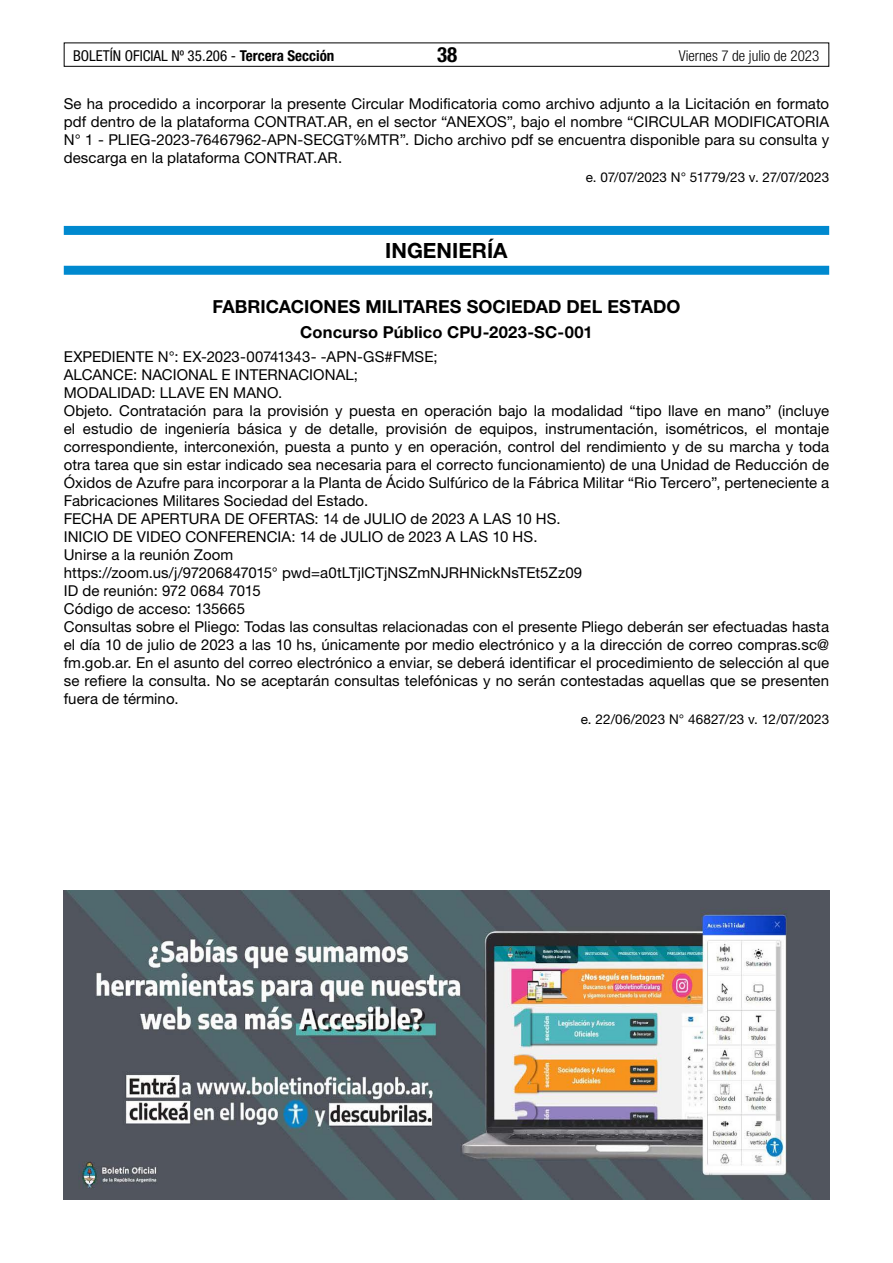
<style>
.page{position:relative;width:893px;height:1263px;background:#fff}
.page>*{position:absolute;margin:0;border:0;box-sizing:border-box;transform-origin:0 0}
.t1{font:700 21px "Helvetica Neue LT Std";color:#000}
.t2{font:700 condensed 21px "Helvetica Neue LT Std";color:#000}
.t3{font:700 18px "Helvetica Neue LT Std";letter-spacing:.005em;color:#000}
.t4{font:700 16.5px "Helvetica Neue LT Std";letter-spacing:.01em;color:#000}
.t5{font:15px/18px "Helvetica Neue LT Std";letter-spacing:.005em;color:#000;text-align:justify}
.t6{font:condensed 15px "Helvetica Neue LT Std";color:#000}
.t7{font:300 condensed 15px "Helvetica Neue LT Std";color:#000}
.t8{font:13.5px "Helvetica Neue LT Std";letter-spacing:-.005em;color:#000}
.s1{font-weight:700}
</style>
<div class="page">
<div style="left:64px;top:43px;width:765px;height:24px;border:1px solid #000"></div>
<div style="left:64px;top:226px;width:765px;height:9px;background:#0089cf"></div>
<div style="left:64px;top:266px;width:765px;height:9px;background:#0089cf"></div>
<img style="left:64px;top:891px;width:765px;height:308px">
<p class="t6" style="left:73px;top:47px;width:263px">BOLETÍN OFICIAL Nº 35.206 - <span class="s1">Tercera Sección</span></p>
<h1 class="t2" style="left:437px;top:42px;width:22px">38</h1>
<p class="t7" style="left:679px;top:47px;width:142px">Viernes 7 de julio de 2023</p>
<p class="t5" style="left:64px;top:94px;width:767px">Se ha procedido a incorporar la presente Circular Modificatoria como archivo adjunto a la Licitación en formato pdf dentro de la plataforma CONTRAT.AR, en el sector “ANEXOS”, bajo el nombre “CIRCULAR MODIFICATORIA N° 1 - PLIEG-2023-76467962-APN-SECGT%MTR”. Dicho archivo pdf se encuentra disponible para su consulta y descarga en la plataforma CONTRAT.AR.</p>
<p class="t8" style="left:586px;top:169px;width:245px">e. 07/07/2023 N° 51779/23 v. 27/07/2023</p>
<h1 class="t1" style="left:385px;top:238px;width:124px">INGENIERÍA</h1>
<p class="t3" style="left:212px;top:296px;width:469px">FABRICACIONES MILITARES SOCIEDAD DEL ESTADO</p>
<p class="t4" style="left:300px;top:322px;width:294px">Concurso Público CPU-2023-SC-001</p>
<p class="t5" style="left:64px;top:348px;width:767px;text-align:left">EXPEDIENTE N°: EX-2023-00741343- -APN-GS#FMSE;<br>ALCANCE: NACIONAL E INTERNACIONAL;<br>MODALIDAD: LLAVE EN MANO.<br>Objeto. Contratación para la provisión y puesta en operación bajo la modalidad “tipo llave en mano” (incluye el estudio de ingeniería básica y de detalle, provisión de equipos, instrumentación, isométricos, el montaje correspondiente, interconexión, puesta a punto y en operación, control del rendimiento y de su marcha y toda otra tarea que sin estar indicado sea necesaria para el correcto funcionamiento) de una Unidad de Reducción de Óxidos de Azufre para incorporar a la Planta de Ácido Sulfúrico de la Fábrica Militar “Rio Tercero”, perteneciente a Fabricaciones Militares Sociedad del Estado.<br>FECHA DE APERTURA DE OFERTAS: 14 de JULIO de 2023 A LAS 10 HS.<br>INICIO DE VIDEO CONFERENCIA: 14 de JULIO de 2023 A LAS 10 HS.<br>Unirse a la reunión Zoom<br>https://zoom.us/j/97206847015° pwd=a0tLTjlCTjNSZmNJRHNickNsTEt5Zz09<br>ID de reunión: 972 0684 7015<br>Código de acceso: 135665<br>Consultas sobre el Pliego: Todas las consultas relacionadas con el presente Pliego deberán ser efectuadas hasta el día 10 de julio de 2023 a las 10 hs, únicamente por medio electrónico y a la dirección de correo compras.sc@ fm.gob.ar. En el asunto del correo electrónico a enviar, se deberá identificar el procedimiento de selección al que se refiere la consulta. No se aceptarán consultas telefónicas y no serán contestadas aquellas que se presenten fuera de término.</p>
<p class="t8" style="left:581px;top:711px;width:250px">e. 22/06/2023 N° 46827/23 v. 12/07/2023</p>
</div>
